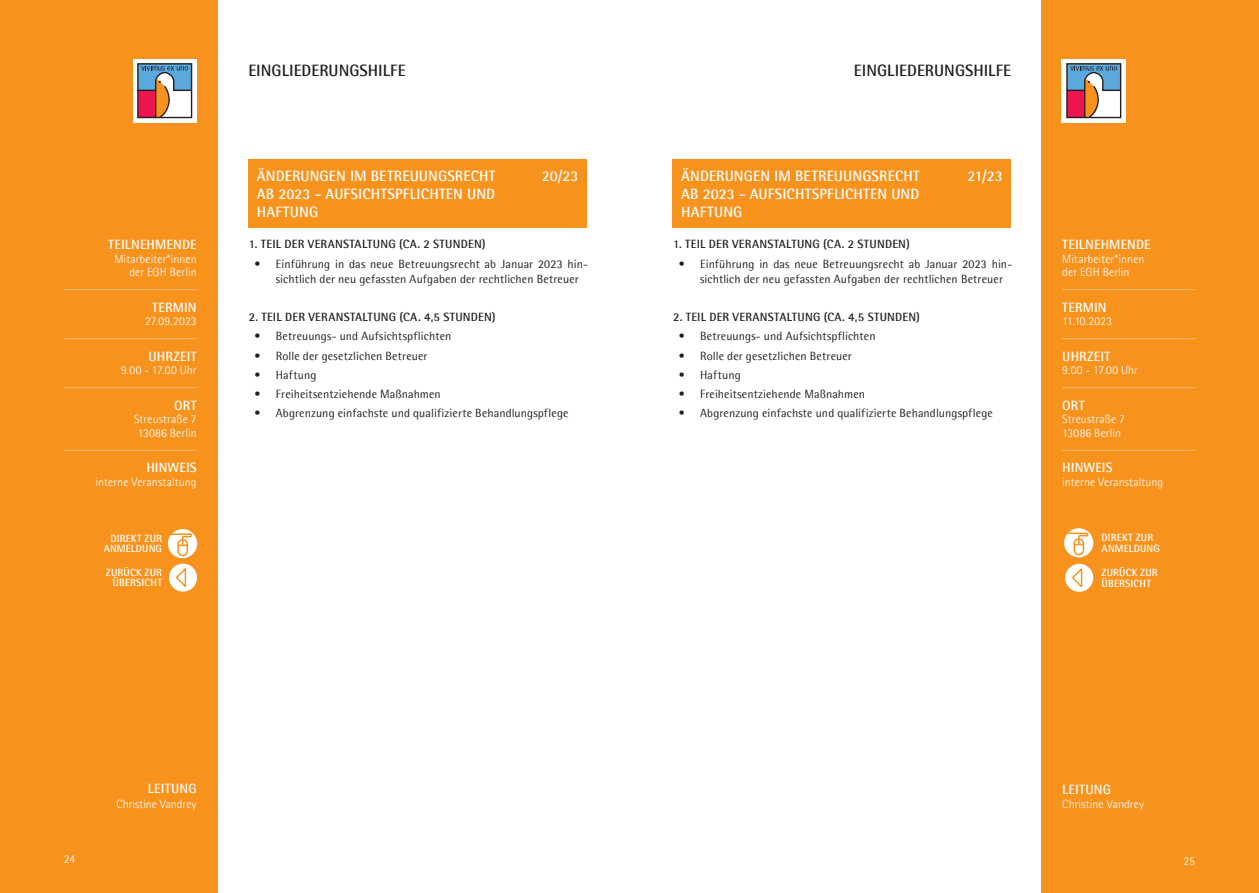
<style>
.page{position:relative;width:1259px;height:893px;background:#fff}
.page>*{position:absolute;margin:0;border:0;box-sizing:border-box;transform-origin:0 0}
.t1{font:700 16.5px "Agfa Rotis Semisans";color:#231f20}
.t2{font:700 15px/18px "Agfa Rotis Semisans";letter-spacing:.005em;color:#fff}
.t3{font:700 13.5px "Agfa Rotis Semisans";letter-spacing:.01em;color:#fff}
.t4{font:12px/15px "Agfa Rotis Semisans";letter-spacing:.01em;color:#231f20}
.t5{font:300 12px/13.5px "Agfa Rotis Semisans";letter-spacing:.005em;color:#fff}
.t6{font:700 12px "Agfa Rotis Semisans";letter-spacing:.015em;color:#231f20}
.t7{font:700 10.5px/10.5px "Agfa Rotis Semisans";letter-spacing:.01em;color:#fff}
</style>
<div class="page">
<div style="left:0;top:0;width:218px;height:893px;background:#f7931d"></div>
<div style="left:133px;top:59px;width:63px;height:63px;background:#fff"></div>
<svg style="left:137px;top:63px;width:56px;height:56px"></svg>
<div style="left:1041px;top:0;width:218px;height:893px;background:#f7931d"></div>
<div style="left:1061px;top:59px;width:64px;height:63px;background:#fff"></div>
<svg style="left:1066px;top:63px;width:56px;height:56px"></svg>
<hr style="left:64px;top:289px;width:133px;height:1px;background:#fff">
<hr style="left:64px;top:338px;width:133px;height:1px;background:#fff">
<hr style="left:64px;top:387px;width:133px;height:1px;background:#fff">
<hr style="left:64px;top:450px;width:133px;height:1px;background:#fff">
<div style="left:248px;top:159px;width:339px;height:69px;background:#f7931d"></div>
<div style="left:672px;top:159px;width:339px;height:69px;background:#f7931d"></div>
<hr style="left:1062px;top:289px;width:133px;height:1px;background:#fff">
<hr style="left:1062px;top:338px;width:133px;height:1px;background:#fff">
<hr style="left:1062px;top:387px;width:133px;height:1px;background:#fff">
<hr style="left:1062px;top:450px;width:133px;height:1px;background:#fff">
<div style="left:1064px;top:528px;width:29px;height:29px;background:#fff;border-radius:50%"></div>
<svg style="left:1064px;top:532px;width:25px;height:24px"></svg>
<div style="left:1065px;top:564px;width:28px;height:28px;background:#fff;border-radius:50%"></div>
<svg style="left:1070px;top:565px;width:13px;height:24px"></svg>
<div style="left:168px;top:529px;width:29px;height:29px;background:#fff;border-radius:50%"></div>
<svg style="left:168px;top:533px;width:25px;height:24px"></svg>
<div style="left:169px;top:564px;width:28px;height:28px;background:#fff;border-radius:50%"></div>
<svg style="left:174px;top:565px;width:13px;height:23px"></svg>
<p class="t3" style="left:108px;top:237px;width:90px">TEILNEHMENDE</p>
<p class="t5" style="left:114px;top:252px;width:84px;text-align:right">Mitarbeiter*innen der EGH Berlin</p>
<p class="t3" style="left:152px;top:299px;width:46px">TERMIN</p>
<p class="t5" style="left:145px;top:315px;width:53px">27.09.2023</p>
<p class="t3" style="left:148px;top:348px;width:50px">UHRZEIT</p>
<p class="t5" style="left:121px;top:364px;width:77px">9.00 - 17.00 Uhr</p>
<p class="t3" style="left:174px;top:397px;width:24px">ORT</p>
<p class="t5" style="left:134px;top:413px;width:64px;text-align:center">Streustraße 7<br>13086 Berlin</p>
<p class="t3" style="left:146px;top:460px;width:52px">HINWEIS</p>
<p class="t5" style="left:96px;top:475px;width:103px">interne Veranstaltung</p>
<p class="t7" style="left:104px;top:533px;width:60px;text-align:right">DIREKT ZUR<br>ANMELDUNG</p>
<p class="t7" style="left:106px;top:567px;width:58px;text-align:right">ZURÜCK ZUR<br>ÜBERSICHT</p>
<h1 class="t1" style="left:248px;top:60px;width:159px">EINGLIEDERUNGSHILFE</h1>
<p class="t2" style="left:257px;top:167px;width:240px">ÄNDERUNGEN IM BETREUUNGSRECHT</p>
<p class="t2" style="left:542px;top:167px;width:38px">20/23</p>
<p class="t2" style="left:257px;top:185px;width:240px">AB 2023 - AUFSICHTSPFLICHTEN UND<br>HAFTUNG</p>
<p class="t6" style="left:249px;top:237px;width:238px">1. TEIL DER VERANSTALTUNG (CA. 2 STUNDEN)</p>
<p class="t4" style="left:276px;top:256px;width:314px;text-indent:-21px">• Einführung in das neue Betreuungsrecht ab Januar 2023 hin&shy;sichtlich der neu gefassten Aufgaben der rechtlichen Betreuer</p>
<p class="t6" style="left:249px;top:310px;width:248px">2. TEIL DER VERANSTALTUNG (CA. 4,5 STUNDEN)</p>
<p class="t4" style="left:254px;top:329px;width:198px">• Betreuungs- und Aufsichtspflichten</p>
<p class="t4" style="left:254px;top:348px;width:175px">• Rolle der gesetzlichen Betreuer</p>
<p class="t4" style="left:254px;top:367px;width:63px">• Haftung</p>
<p class="t4" style="left:254px;top:386px;width:188px">• Freiheitsentziehende Maßnahmen</p>
<p class="t4" style="left:254px;top:406px;width:315px">• Abgrenzung einfachste und qualifizierte Behandlungspflege</p>
<p class="t3" style="left:148px;top:780px;width:50px">LEITUNG</p>
<p class="t5" style="left:116px;top:797px;width:82px">Christine Vandrey</p>
<h1 class="t1" style="left:854px;top:60px;width:159px">EINGLIEDERUNGSHILFE</h1>
<p class="t2" style="left:681px;top:167px;width:240px">ÄNDERUNGEN IM BETREUUNGSRECHT</p>
<p class="t2" style="left:967px;top:167px;width:37px">21/23</p>
<p class="t2" style="left:681px;top:185px;width:240px">AB 2023 - AUFSICHTSPFLICHTEN UND<br>HAFTUNG</p>
<p class="t6" style="left:673px;top:237px;width:238px">1. TEIL DER VERANSTALTUNG (CA. 2 STUNDEN)</p>
<p class="t4" style="left:700px;top:256px;width:314px;text-indent:-21px">• Einführung in das neue Betreuungsrecht ab Januar 2023 hin&shy;sichtlich der neu gefassten Aufgaben der rechtlichen Betreuer</p>
<p class="t6" style="left:673px;top:310px;width:248px">2. TEIL DER VERANSTALTUNG (CA. 4,5 STUNDEN)</p>
<p class="t4" style="left:679px;top:329px;width:198px">• Betreuungs- und Aufsichtspflichten</p>
<p class="t4" style="left:679px;top:348px;width:175px">• Rolle der gesetzlichen Betreuer</p>
<p class="t4" style="left:679px;top:367px;width:63px">• Haftung</p>
<p class="t4" style="left:679px;top:386px;width:188px">• Freiheitsentziehende Maßnahmen</p>
<p class="t4" style="left:679px;top:406px;width:315px">• Abgrenzung einfachste und qualifizierte Behandlungspflege</p>
<p class="t3" style="left:1062px;top:237px;width:90px">TEILNEHMENDE</p>
<p class="t5" style="left:1062px;top:252px;width:84px">Mitarbeiter*innen der EGH Berlin</p>
<p class="t3" style="left:1062px;top:299px;width:46px">TERMIN</p>
<p class="t5" style="left:1062px;top:315px;width:51px">11.10.2023</p>
<p class="t3" style="left:1062px;top:348px;width:50px">UHRZEIT</p>
<p class="t5" style="left:1062px;top:364px;width:77px">9.00 - 17.00 Uhr</p>
<p class="t3" style="left:1062px;top:397px;width:24px">ORT</p>
<p class="t5" style="left:1062px;top:413px;width:64px">Streustraße 7<br>13086 Berlin</p>
<p class="t3" style="left:1062px;top:460px;width:52px">HINWEIS</p>
<p class="t5" style="left:1062px;top:475px;width:103px">interne Veranstaltung</p>
<p class="t7" style="left:1101px;top:532px;width:60px">DIREKT ZUR<br>ANMELDUNG</p>
<p class="t7" style="left:1101px;top:567px;width:58px">ZURÜCK ZUR<br>ÜBERSICHT</p>
<p class="t3" style="left:1062px;top:782px;width:50px">LEITUNG</p>
<p class="t5" style="left:1062px;top:797px;width:84px">Christine Vandrey</p>
<p class="t5" style="left:64px;top:852px;width:13px">24</p>
<p class="t5" style="left:1183px;top:854px;width:13px">25</p>
</div>
